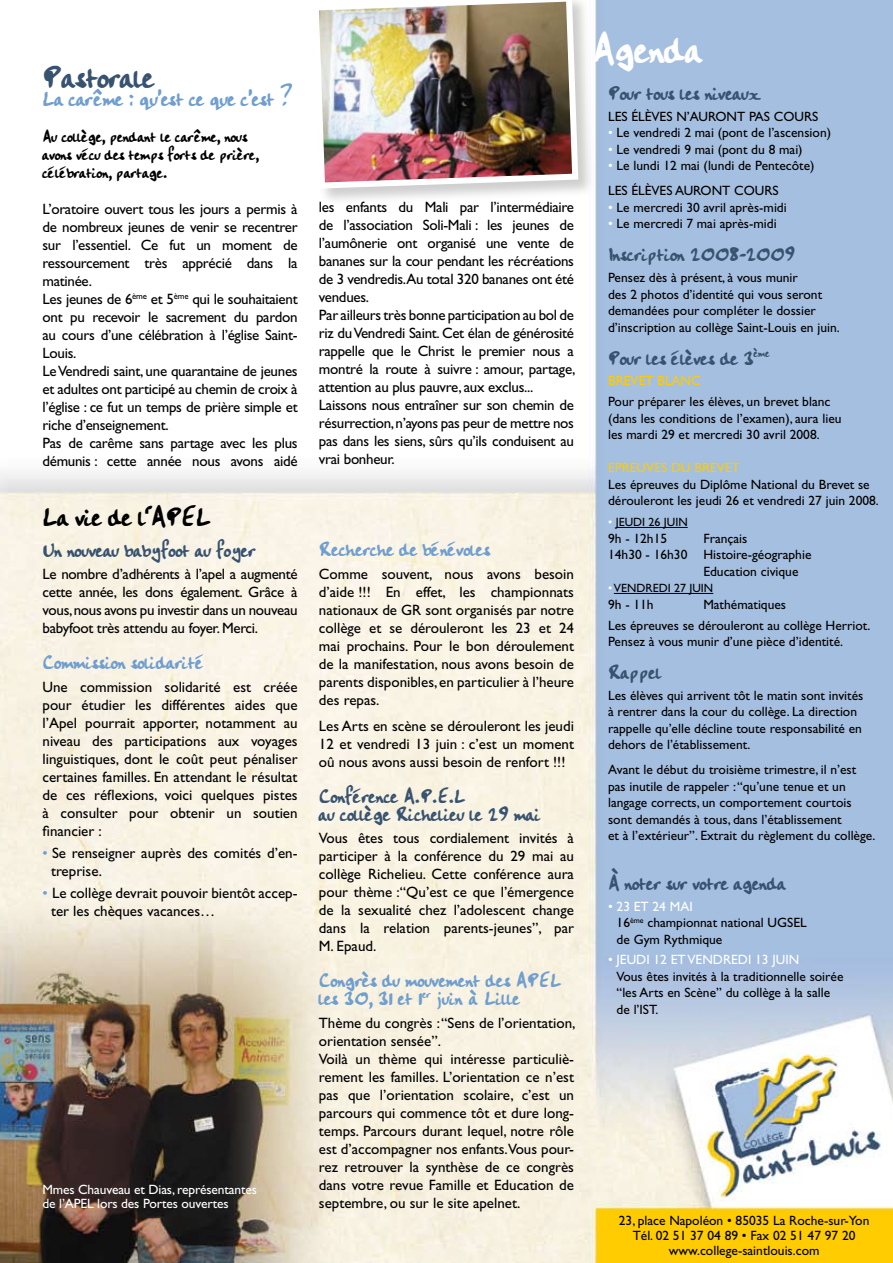
<style>
.page{position:relative;width:893px;height:1263px;background:#fff}
.page>*{position:absolute;margin:0;border:0;box-sizing:border-box;transform-origin:0 0}
.t1{font:45px "Handwriting Plain";color:#fff}
.t2{font:36px "Handwriting Plain";color:#385370}
.t3{font:30px "Handwriting Plain";letter-spacing:-.01em;color:#000}
.t4{font:24px "Handwriting Plain";letter-spacing:-.01em;color:#6f9ecf}
.t5{font:22.5px/18px "Handwriting Plain";color:#385370}
.t6{font:22.5px/18px "Handwriting Plain";color:#6f9ecf}
.t7{font:18px/18px "Handwriting Plain";color:#000}
.t8{font:15px/18px "Gill Sans";letter-spacing:-.02em;color:#000;text-align:justify}
.t9{font:15px/18px "Gill Sans";color:#000}
.t10{font:13.5px/16.5px "Gill Sans";color:#000}
.t11{font:13.5px/13.5px "Gill Sans";letter-spacing:-.01em;color:#fff}
.t12{font:13.5px "Gill Sans";color:#fecc00}
.t13{font:12px "Gill Sans";color:#000}
.s1{color:#6f9ecf}
.s2{color:#fff}
</style>
<div class="page">
<img style="left:0;top:0;width:893px;height:1263px">
<div style="left:311px;top:0;width:287px;height:208px;background:#000;opacity:.2"></div>
<img style="left:310px;top:0;width:271px;height:192px">
<hr style="left:616px;top:527px;width:72px;height:1px;background:#000">
<hr style="left:614px;top:593px;width:99px;height:1px;background:#000">
<h2 class="t2" style="left:43px;top:51px;width:113px">Pastorale</h2>
<h3 class="t4" style="left:43px;top:81px;width:251px">La carême : qu’est ce que c’est ?</h3>
<p class="t7" style="left:43px;top:128px;width:218px">Au collège, pendant le carême, nous avons vécu des temps forts de prière, célébration, partage.</p>
<p class="t8" style="left:43px;top:200px;width:257px;text-align:left">L’oratoire ouvert tous les jours a permis à de nombreux jeunes de venir se recentrer sur l’essentiel. Ce fut un moment de ressourcement très apprécié dans la matinée.<br>Les jeunes de 6<sup>ème</sup> et 5<sup>ème</sup> qui le souhaitaient ont pu recevoir le sacrement du pardon au cours d’une célébration à l’église Saint-Louis.<br>Le Vendredi saint, une quarantaine de jeunes et adultes ont participé au chemin de croix à l’église : ce fut un temps de prière simple et riche d’enseignement.<br>Pas de carême sans partage avec les plus démunis : cette année nous avons aidé</p>
<p class="t8" style="left:319px;top:198px;width:258px;text-align:left">les enfants du Mali par l’intermédiaire de l’association Soli-Mali : les jeunes de l’aumônerie ont organisé une vente de bananes sur la cour pendant les récréations de 3 vendredis.Au total 320 bananes ont été vendues.<br>Par ailleurs très bonne participation au bol de riz du Vendredi Saint. Cet élan de générosité rappelle que le Christ le premier nous a montré la route à suivre : amour, partage, attention au plus pauvre, aux exclus...<br>Laissons nous entraîner sur son chemin de résurrection, n’ayons pas peur de mettre nos pas dans les siens, sûrs qu’ils conduisent au vrai bonheur.</p>
<h3 class="t3" style="left:43px;top:495px;width:170px">La vie de l‘APEL</h3>
<h3 class="t5" style="left:43px;top:542px;width:214px">Un nouveau babyfoot au foyer</h3>
<p class="t8" style="left:43px;top:565px;width:257px">Le nombre d’adhérents à l’apel a augmenté cette année, les dons également. Grâce à vous, nous avons pu investir dans un nouveau babyfoot très attendu au foyer. Merci.</p>
<h3 class="t6" style="left:43px;top:654px;width:163px">Commission solidarité</h3>
<p class="t8" style="left:43px;top:677px;width:257px">Une commission solidarité est créée pour étudier les différentes aides que l’Apel pourrait apporter, notamment au niveau des participations aux voyages linguistiques, dont le coût peut pénaliser certaines familles. En attendant le résultat de ces réflexions, voici quelques pistes à consulter pour obtenir un soutien financier :</p>
<p class="t9" style="left:51px;top:844px;width:248px;text-indent:-9px"><span class="s1">•</span> Se renseigner auprès des comités d’en&shy;treprise.</p>
<p class="t9" style="left:51px;top:884px;width:248px;text-indent:-9px"><span class="s1">•</span> Le collège devrait pouvoir bientôt accep&shy;ter les chèques vacances…</p>
<p class="t11" style="left:43px;top:1183px;width:216px">Mmes Chauveau et Dias, représentantes de l’APEL lors des Portes ouvertes</p>
<h3 class="t6" style="left:319px;top:541px;width:173px">Recherche de bénévoles</h3>
<p class="t8" style="left:319px;top:564px;width:257px">Comme souvent, nous avons besoin d’aide !!! En effet, les championnats nationaux de GR sont organisés par notre collège et se dérouleront les 23 et 24 mai prochains. Pour le bon déroulement de la manifestation, nous avons besoin de parents disponibles, en particulier à l’heure des repas.</p>
<p class="t8" style="left:319px;top:717px;width:257px">Les Arts en scène se dérouleront les jeudi 12 et vendredi 13 juin : c’est un moment oû nous avons aussi besoin de renfort !!!</p>
<h3 class="t5" style="left:319px;top:788px;width:223px">Conférence A.P.E.L<br>au collège Richelieu le 29 mai</h3>
<p class="t8" style="left:319px;top:829px;width:257px">Vous êtes tous cordialement invités à participer à la conférence du 29 mai au collège Richelieu. Cette conférence aura pour thème :“Qu’est ce que l’émergence de la sexualité chez l’adolescent change dans la relation parents-jeunes”, par M. Epaud.</p>
<h3 class="t6" style="left:319px;top:972px;width:244px">Congrès du mouvement des APEL les 30, 31 et 1<sup>er</sup> juin à Lille</h3>
<p class="t9" style="left:319px;top:1013px;width:258px">Thème du congrès : “Sens de l’orientation, orientation sensée”.<br>Voilà un thème qui intéresse particuliè&shy;rement les familles. L’orientation ce n’est pas que l’orientation scolaire, c’est un parcours qui commence tôt et dure long&shy;temps. Parcours durant lequel, notre rôle est d’accompagner nos enfants.Vous pour&shy;rez retrouver la synthèse de ce congrès dans votre revue Famille et Education de septembre, ou sur le site apelnet.</p>
<h1 class="t1" style="left:592px;top:17px;width:112px">Agenda</h1>
<h3 class="t5" style="left:608px;top:85px;width:154px">Pour tous les niveaux</h3>
<p class="t10" style="left:608px;top:108px;width:149px">Les élèves n’auront pas</p>
<p class="t10" style="left:774px;top:108px;width:30px">cours</p>
<p class="t10" style="left:608px;top:125px;width:225px"><span class="s2">•</span> Le vendredi 2 mai (pont de l’ascension)</p>
<p class="t10" style="left:608px;top:141px;width:196px"><span class="s2">•</span> Le vendredi 9 mai (pont du 8 mai)</p>
<p class="t10" style="left:608px;top:153px;width:208px;line-height:25px"><span class="s2">•</span> Le lundi 12 mai (lundi de Pentecôte)<br>Les élèves auront cours</p>
<p class="t10" style="left:608px;top:199px;width:180px"><span class="s2">•</span> Le mercredi 30 avril après-midi</p>
<p class="t10" style="left:608px;top:216px;width:170px"><span class="s2">•</span> Le mercredi 7 mai après-midi</p>
<h3 class="t5" style="left:608px;top:247px;width:188px">Inscription 2008-2009</h3>
<p class="t10" style="left:608px;top:269px;width:233px">Pensez dès à présent, à vous munir<br>des 2 photos d’identité qui vous seront demandées pour compléter le dossier d’inscription au collège Saint-Louis en juin.</p>
<h3 class="t5" style="left:608px;top:350px;width:163px">Pour les élèves de 3<sup>ème</sup></h3>
<p class="t12" style="left:608px;top:373px;width:94px">BREVET BLANC</p>
<p class="t10" style="left:608px;top:394px;width:235px">Pour préparer les élèves, un brevet blanc (dans les conditions de l’examen), aura lieu les mardi 29 et mercredi 30 avril 2008.</p>
<p class="t12" style="left:608px;top:460px;width:133px">EPREUVES DU BREVET</p>
<p class="t10" style="left:608px;top:476px;width:272px">Les épreuves du Diplôme National du Brevet se dérouleront les jeudi 26 et vendredi 27 juin 2008.</p>
<p class="t13" style="left:608px;top:515px;width:16px"><span class="s2">•</span> Jeud</p>
<p class="t13" style="left:642px;top:515px;width:47px">i 26 juin</p>
<p class="t10" style="left:608px;top:530px;width:61px">9h - 12h15</p>
<p class="t10" style="left:703px;top:530px;width:46px">Français</p>
<p class="t10" style="left:608px;top:546px;width:205px">14h30 - 16h30 Histoire-géographie</p>
<p class="t10" style="left:703px;top:563px;width:97px">Education civique</p>
<p class="t13" style="left:608px;top:581px;width:37px"><span class="s2">•</span> Vendred</p>
<p class="t13" style="left:668px;top:581px;width:47px">i 27 juin</p>
<p class="t10" style="left:608px;top:596px;width:77px">9h - 11h M</p>
<p class="t10" style="left:608px;top:594px;width:264px;line-height:20.7px;text-indent:106px">athématiques<br>Les épreuves se dérouleront au collège Herriot.</p>
<p class="t10" style="left:608px;top:633px;width:237px">Pensez à vous munir d’une pièce d’identité.</p>
<h3 class="t5" style="left:608px;top:664px;width:55px">Rappel</h3>
<p class="t10" style="left:608px;top:687px;width:257px">Les élèves qui arrivent tôt le matin sont invités à rentrer dans la cour du collège. La direction rappelle qu’elle décline toute responsabilité en dehors de l’établissement.</p>
<p class="t10" style="left:608px;top:761px;width:269px">Avant le début du troisième trimestre, il n’est pas inutile de rappeler : “qu’une tenue et un langage corrects, un comportement courtois sont demandés à tous, dans l’établissement<br>et à l’extérieur”. Extrait du règlement du collège.</p>
<h3 class="t5" style="left:608px;top:875px;width:180px">À noter sur votre agenda</h3>
<p class="t10" style="left:617px;top:898px;width:192px;text-indent:-9px"><span class="s2">• 23 et 24 mai<br></span>16<sup>ème</sup> championnat national UGSEL de Gym Rythmique</p>
<p class="t11" style="left:608px;top:953px;width:18px">• Jeud</p>
<p class="t11" style="left:646px;top:953px;width:76px">i 12 et vendred</p>
<p class="t11" style="left:748px;top:953px;width:53px">i 13 juin</p>
<p class="t10" style="left:617px;top:968px;width:228px">Vous êtes invités à la traditionnelle soirée “les Arts en Scène” du collège à la salle de l’IST.</p>
<p class="t10" style="left:619px;top:1213px;width:252px;line-height:15px;text-align:center">23, place Napoléon • 85035 La Roche-sur-Yon<br>Tél. 02 51 37 04 89 • Fax 02 51 47 97 20 www.college-saintlouis.com</p>
</div>
